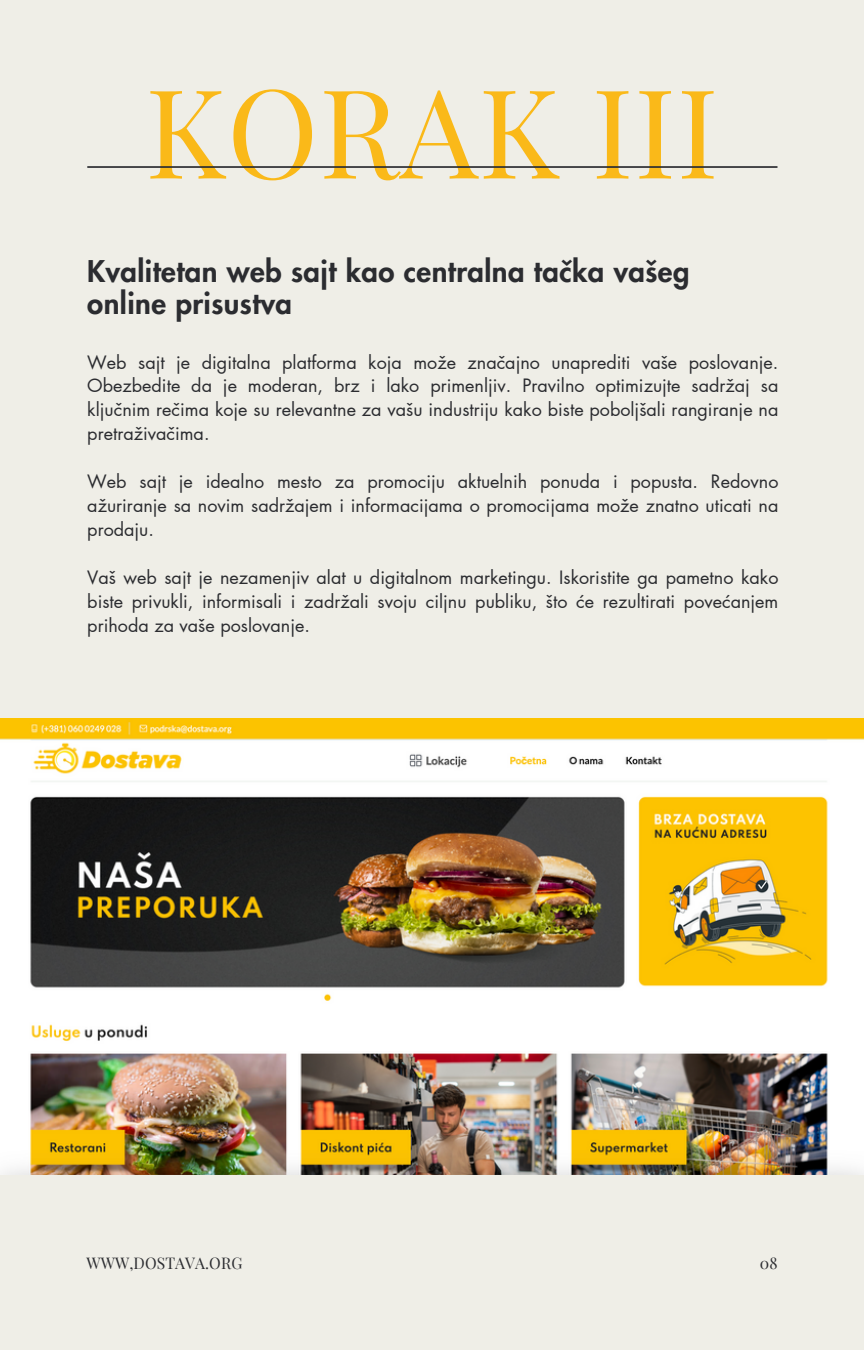
<style>
.page{position:relative;width:864px;height:1350px;background:#efeee7}
.page>*{position:absolute;margin:0;border:0;box-sizing:border-box;transform-origin:0 0}
.t1{font:123.75px "Playfair Display";letter-spacing:.005em;color:#fab919}
.t2{font:800 29.25px/31.9px "Futura LT Pro";letter-spacing:.015em;color:#2b2c30}
.t3{font:18px/24.1px "Futura LT Pro";color:#2b2c30;text-align:justify}
.t4{font:15.75px "Playfair Display";letter-spacing:.005em;color:#2b2c30}
</style>
<div class="page">
<hr style="left:87px;top:166px;width:690px;height:2px;background:#2b2c30">
<img style="left:0;top:719px;width:864px;height:455px">
<p class="t1" style="left:145px;top:45px;width:575px">KORAK III</p>
<p class="t2" style="left:87px;top:257px;width:604px">Kvalitetan web sajt kao centralna tačka vašeg online prisustva</p>
<p class="t3" style="left:87px;top:351px;width:693px">Web sajt je digitalna platforma koja može značajno unaprediti vaše poslovanje.<br>Obezbedite da je moderan, brz i lako primenljiv. Pravilno optimizujte sadržaj sa ključnim rečima koje su relevantne za vašu industriju kako biste poboljšali rangiranje na pretraživačima.</p>
<p class="t3" style="left:87px;top:471px;width:693px">Web sajt je idealno mesto za promociju aktuelnih ponuda i popusta. Redovno ažuriranje sa novim sadržajem i informacijama o promocijama može znatno uticati na prodaju.</p>
<p class="t3" style="left:87px;top:567px;width:693px">Vaš web sajt je nezamenjiv alat u digitalnom marketingu. Iskoristite ga pametno kako biste privukli, informisali i zadržali svoju ciljnu publiku, što će rezultirati povećanjem prihoda za vaše poslovanje.</p>
<p class="t4" style="left:86px;top:1252px;width:158px">WWW,DOSTAVA.ORG</p>
<p class="t4" style="left:760px;top:1252px;width:19px">08</p>
</div>
